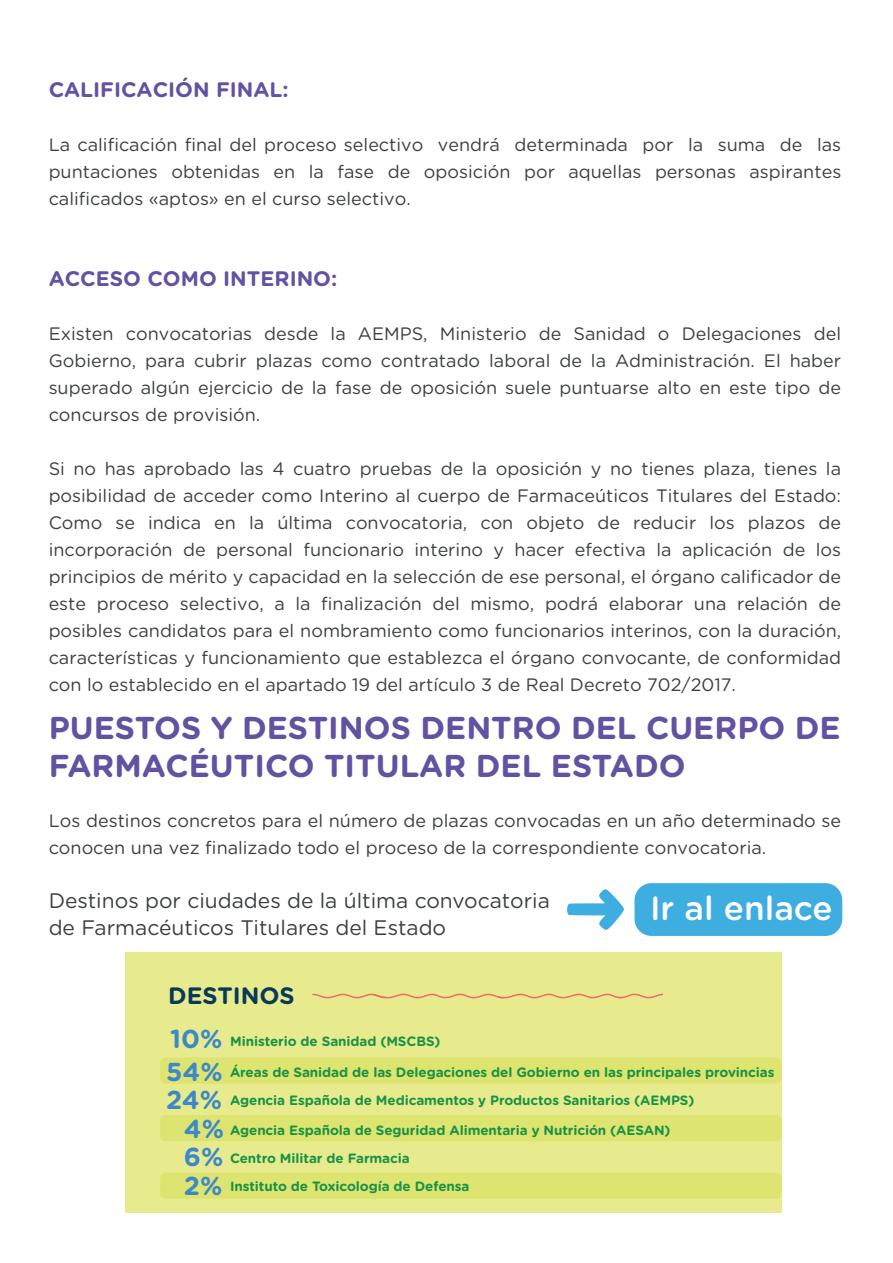
<style>
.page{position:relative;width:893px;height:1263px;background:#fff}
.page>*{position:absolute;margin:0;border:0;box-sizing:border-box;transform-origin:0 0}
.t1{font:500 33.45px "Gotham Rounded";color:#fff}
.t2{font:700 31.65px/38px "Gotham Rounded";color:#6252a1}
.t3{font:700 23.7px "Gotham Rounded";color:#08395b}
.t4{font:21px/27px "Gotham Rounded";color:#3b3f41}
.t5{font:700 21px "Gotham Rounded";color:#6252a1}
.t6{font:18px/27px "Gotham Rounded";color:#3b3f41;text-align:justify}
.t7{font:700 13.5px "Gotham Rounded";letter-spacing:-.005em;color:#1a9245}
.s1{font-size:25.95px;color:#3d88c8}
</style>
<div class="page">
<div style="left:634px;top:883px;width:208px;height:53px;background:#3eade0;border-radius:17px"></div>
<svg style="left:567px;top:889px;width:57px;height:41px"></svg>
<div style="left:125px;top:952px;width:656px;height:260px;background:#e7eb8e"></div>
<div style="left:160px;top:1057px;width:621px;height:26px;background:#dde470;border-radius:5px"></div>
<div style="left:160px;top:1115px;width:621px;height:26px;background:#dde470;border-radius:5px"></div>
<div style="left:160px;top:1173px;width:621px;height:26px;background:#dde470;border-radius:5px"></div>
<svg style="left:312px;top:994px;width:351px;height:4px"></svg>
<p class="t5" style="left:49px;top:74px;width:242px">CALIFICACIÓN FINAL:</p>
<p class="t6" style="left:49px;top:130px;width:794px">La calificación final del proceso selectivo vendrá determinada por la suma de las puntaciones obtenidas en la fase de oposición por aquellas personas aspirantes calificados «aptos» en el curso selectivo.</p>
<p class="t5" style="left:49px;top:263px;width:290px">ACCESO COMO INTERINO:</p>
<p class="t6" style="left:49px;top:319px;width:794px">Existen convocatorias desde la AEMPS, Ministerio de Sanidad o Delegaciones del Gobierno, para cubrir plazas como contratado laboral de la Administración. El haber superado algún ejercicio de la fase de oposición suele puntuarse alto en este tipo de concursos de provisión.</p>
<p class="t6" style="left:49px;top:454px;width:794px">Si no has aprobado las 4 cuatro pruebas de la oposición y no tienes plaza, tienes la posibilidad de acceder como Interino al cuerpo de Farmaceúticos Titulares del Estado:<br>Como se indica en la última convocatoria, con objeto de reducir los plazos de incorporación de personal funcionario interino y hacer efectiva la aplicación de los principios de mérito y capacidad en la selección de ese personal, el órgano calificador de este proceso selectivo, a la finalización del mismo, podrá elaborar una relación de posibles candidatos para el nombramiento como funcionarios interinos, con la duración, características y funcionamiento que establezca el órgano convocante, de conformidad con lo establecido en el apartado 19 del artículo 3 de Real Decreto 702/2017.</p>
<h2 class="t2" style="left:49px;top:707px;width:793px">PUESTOS Y DESTINOS DENTRO DEL CUERPO DE<br>FARMACÉUTICO TITULAR DEL ESTADO</h2>
<p class="t6" style="left:49px;top:806px;width:794px">Los destinos concretos para el número de plazas convocadas en un año determinado se conocen una vez finalizado todo el proceso de la correspondiente convocatoria.</p>
<p class="t4" style="left:49px;top:886px;width:503px">Destinos por ciudades de la última convocatoria de Farmacéuticos Titulares del Estado</p>
<h1 class="t1" style="left:650px;top:884px;width:184px">Ir al enlace</h1>
<h3 class="t3" style="left:168px;top:978px;width:128px">DESTINOS</h3>
<p class="t7" style="left:170px;top:1031px;width:272px"><span class="s1">10%</span> Ministerio de Sanidad (MSCBS)</p>
<p class="t7" style="left:166px;top:1062px;width:610px"><span class="s1">54%</span> Áreas de Sanidad de las Delegaciones del Gobierno en las principales provincias</p>
<p class="t7" style="left:166px;top:1091px;width:530px"><span class="s1">24%</span> Agencia Española de Medicamentos y Productos Sanitarios (AEMPS)</p>
<p class="t7" style="left:184px;top:1120px;width:488px"><span class="s1">4%</span> Agencia Española de Seguridad Alimentaria y Nutrición (AESAN)</p>
<p class="t7" style="left:184px;top:1148px;width:227px"><span class="s1">6%</span> Centro Militar de Farmacia</p>
<p class="t7" style="left:184px;top:1176px;width:287px"><span class="s1">2%</span> Instituto de Toxicología de Defensa</p>
</div>
